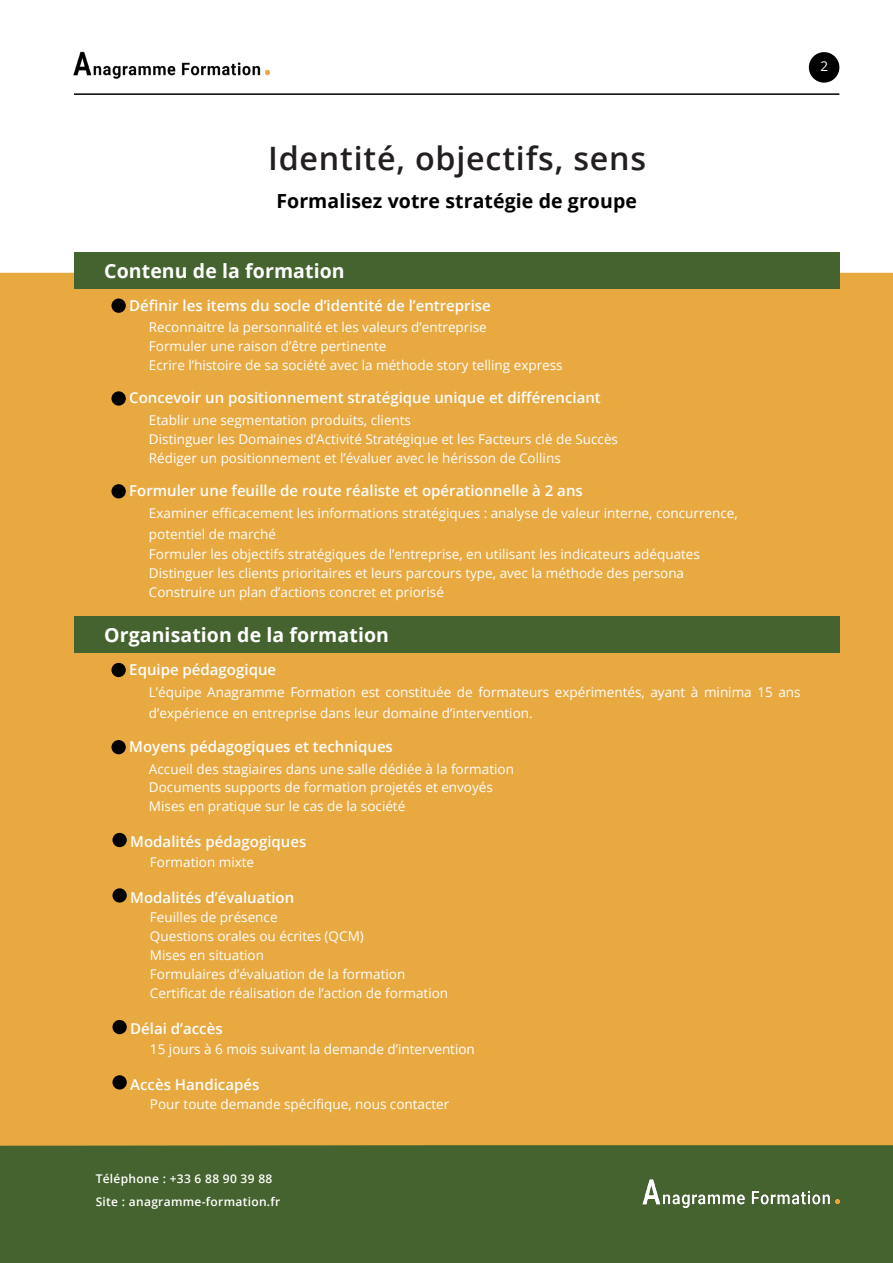
<style>
.page{position:relative;width:893px;height:1263px;background:#fff}
.page>*{position:absolute;margin:0;border:0;box-sizing:border-box;transform-origin:0 0}
.Heading_1___36pt{font:600 32.25px "Open Sans";letter-spacing:.025em;color:#231f20}
.Heading_4___12pt{font:700 19.5px "Open Sans";letter-spacing:.005em;color:#fff}
.Heading_4___12pt-2{font:700 19.5px "Open Sans";letter-spacing:.005em;color:#000001}
.Body___9pt_Left_Just{font:600 15px "Open Sans";color:#fff}
.Body___9pt_Left_Just-2{font:13.5px/21px "Open Sans";color:#fff}
.Body___9pt_Align_Cen{font:13.5px "Open Sans";color:#fff}
.Body___7pt{font:600 12px "Open Sans";letter-spacing:.025em;color:#fff}
</style>
<div class="page">
<img style="left:74px;top:51px;width:195px;height:28px">
<div style="left:0;top:1146px;width:893px;height:117px;background:#44632e"></div>
<hr style="left:74px;top:93px;width:765px;height:2px;background:#000001">
<div style="left:809px;top:52px;width:30px;height:31px;background:#000001;border-radius:50%"></div>
<img style="left:643px;top:1179px;width:197px;height:30px">
<div style="left:0;top:273px;width:893px;height:873px;background:#e9a941"></div>
<div style="left:111px;top:298px;width:15px;height:15px;background:#000001;border-radius:50%"></div>
<div style="left:111px;top:391px;width:15px;height:15px;background:#000001;border-radius:50%"></div>
<div style="left:111px;top:484px;width:15px;height:14px;background:#000001;border-radius:50%"></div>
<div style="left:74px;top:252px;width:766px;height:37px;background:#44632e"></div>
<div style="left:111px;top:663px;width:15px;height:14px;background:#000001;border-radius:50%"></div>
<div style="left:74px;top:616px;width:766px;height:37px;background:#44632e"></div>
<div style="left:111px;top:740px;width:15px;height:14px;background:#000001;border-radius:50%"></div>
<div style="left:112px;top:833px;width:15px;height:14px;background:#000001;border-radius:50%"></div>
<div style="left:112px;top:888px;width:15px;height:14px;background:#000001;border-radius:50%"></div>
<div style="left:112px;top:1020px;width:15px;height:14px;background:#000001;border-radius:50%"></div>
<div style="left:112px;top:1075px;width:15px;height:14px;background:#000001;border-radius:50%"></div>
<p class="Body___9pt_Align_Cen" style="left:820px;top:57px;width:9px">2</p>
<p class="Heading_1___36pt" style="left:268px;top:137px;width:380px">Identité, objectifs, sens</p>
<p class="Heading_4___12pt-2" style="left:276px;top:188px;width:362px">Formalisez votre stratégie de groupe</p>
<p class="Heading_4___12pt" style="left:104px;top:257px;width:242px">Contenu de la formation</p>
<p class="Body___9pt_Left_Just" style="left:129px;top:295px;width:363px">Définir les items du socle d’identité de l’entreprise</p>
<p class="Body___9pt_Left_Just-2" style="left:149px;top:317px;width:339px">Reconnaitre la personnalité et les valeurs d’entreprise</p>
<p class="Body___9pt_Left_Just-2" style="left:149px;top:335px;width:239px">Formuler une raison d’être pertinente</p>
<p class="Body___9pt_Left_Just-2" style="left:149px;top:354px;width:415px">Ecrire l’histoire de sa société avec la méthode story telling express</p>
<p class="Body___9pt_Left_Just" style="left:129px;top:388px;width:473px">Concevoir un positionnement stratégique unique et différenciant</p>
<p class="Body___9pt_Left_Just-2" style="left:149px;top:409px;width:264px">Etablir une segmentation produits, clients</p>
<p class="Body___9pt_Left_Just-2" style="left:149px;top:428px;width:471px">Distinguer les Domaines d’Activité Stratégique et les Facteurs clé de Succès</p>
<p class="Body___9pt_Left_Just-2" style="left:149px;top:447px;width:413px">Rédiger un positionnement et l’évaluer avec le hérisson de Collins</p>
<p class="Body___9pt_Left_Just" style="left:129px;top:480px;width:455px">Formuler une feuille de route réaliste et opérationnelle à 2 ans</p>
<p class="Body___9pt_Left_Just-2" style="left:149px;top:502px;width:590px">Examiner efficacement les informations stratégiques : analyse de valeur interne, concurrence,</p>
<p class="Body___9pt_Left_Just-2" style="left:149px;top:523px;width:128px">potentiel de marché</p>
<p class="Body___9pt_Left_Just-2" style="left:149px;top:543px;width:552px">Formuler les objectifs stratégiques de l’entreprise, en utilisant les indicateurs adéquates</p>
<p class="Body___9pt_Left_Just-2" style="left:149px;top:562px;width:537px">Distinguer les clients prioritaires et leurs parcours type, avec la méthode des persona</p>
<p class="Body___9pt_Left_Just-2" style="left:149px;top:581px;width:296px">Construire un plan d’actions concret et priorisé</p>
<p class="Heading_4___12pt" style="left:104px;top:621px;width:286px">Organisation de la formation</p>
<p class="Body___9pt_Left_Just" style="left:129px;top:659px;width:148px">Equipe pédagogique</p>
<p class="Body___9pt_Left_Just-2" style="left:149px;top:681px;width:653px">L’équipe Anagramme Formation est constituée de formateurs expérimentés, ayant à minima 15 ans d’expérience en entreprise dans leur domaine d’intervention.</p>
<p class="Body___9pt_Left_Just" style="left:129px;top:736px;width:265px">Moyens pédagogiques et techniques</p>
<p class="Body___9pt_Left_Just-2" style="left:149px;top:758px;width:366px">Accueil des stagiaires dans une salle dédiée à la formation</p>
<p class="Body___9pt_Left_Just-2" style="left:149px;top:777px;width:345px">Documents supports de formation projetés et envoyés</p>
<p class="Body___9pt_Left_Just-2" style="left:149px;top:796px;width:258px">Mises en pratique sur le cas de la société</p>
<p class="Body___9pt_Left_Just" style="left:130px;top:831px;width:178px">Modalités pédagogiques</p>
<p class="Body___9pt_Left_Just-2" style="left:150px;top:851px;width:106px">Formation mixte</p>
<p class="Body___9pt_Left_Just" style="left:130px;top:887px;width:165px">Modalités d’évaluation</p>
<p class="Body___9pt_Left_Just-2" style="left:150px;top:906px;width:129px">Feuilles de présence</p>
<p class="Body___9pt_Left_Just-2" style="left:150px;top:925px;width:215px">Questions orales ou écrites (QCM)</p>
<p class="Body___9pt_Left_Just-2" style="left:150px;top:944px;width:115px">Mises en situation</p>
<p class="Body___9pt_Left_Just-2" style="left:150px;top:964px;width:257px">Formulaires d’évaluation de la formation</p>
<p class="Body___9pt_Left_Just-2" style="left:150px;top:983px;width:300px">Certificat de réalisation de l’action de formation</p>
<p class="Body___9pt_Left_Just" style="left:130px;top:1018px;width:94px">Délai d’accès</p>
<p class="Body___9pt_Left_Just-2" style="left:150px;top:1038px;width:326px">15 jours à 6 mois suivant la demande d’intervention</p>
<p class="Body___9pt_Left_Just" style="left:130px;top:1074px;width:131px">Accès Handicapés</p>
<p class="Body___9pt_Left_Just-2" style="left:150px;top:1093px;width:301px">Pour toute demande spécifique, nous contacter</p>
<p class="Body___7pt" style="left:96px;top:1171px;width:178px">Téléphone : +33 6 88 90 39 88</p>
<p class="Body___7pt" style="left:96px;top:1193px;width:186px">Site : anagramme-formation.fr</p>
</div>
